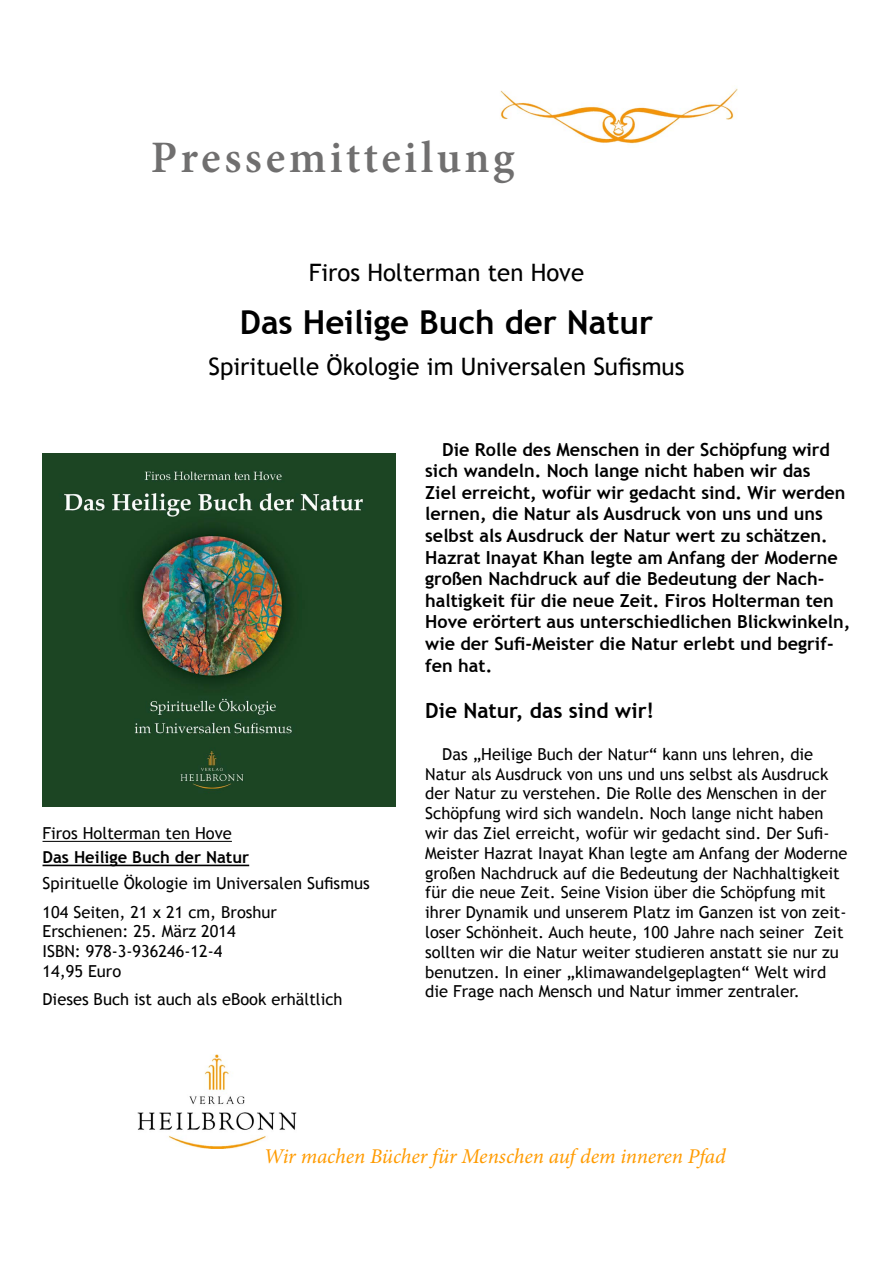
<style>
.page{position:relative;width:893px;height:1263px;background:#fff}
.page>*{position:absolute;margin:0;border:0;box-sizing:border-box;transform-origin:0 0}
.t1{font:600 45px "Minion Pro";letter-spacing:.075em;color:#706f6f}
.t2{font:700 33px "Trebuchet MS";color:#000}
.t3{font:24px "Trebuchet MS";color:#000}
.t4{font:italic 21px "Minion Pro";letter-spacing:-.005em;color:#ff9b00}
.t5{font:700 21px "Trebuchet MS";color:#000}
.t6{font:700 18px/21.6px "Trebuchet MS";color:#000}
.t7{font:16.5px/19.8px "Trebuchet MS";color:#000}
.t8{font:700 16.5px "Trebuchet MS";color:#000}
</style>
<div class="page">
<img style="left:500px;top:88px;width:238px;height:56px">
<img style="left:137px;top:1054px;width:160px;height:94px">
<img style="left:43px;top:454px;width:352px;height:353px">
<hr style="left:43px;top:841px;width:189px;height:1px;background:#000">
<hr style="left:43px;top:865px;width:206px;height:1px;background:#000">
<h1 class="t1" style="left:151px;top:126px;width:365px">Pressemitteilung</h1>
<h3 class="t3" style="left:309px;top:259px;width:277px">Firos Holterman ten Hove</h3>
<h2 class="t2" style="left:240px;top:301px;width:415px">Das Heilige Buch der Natur</h2>
<h3 class="t3" style="left:208px;top:353px;width:477px">Spirituelle Ökologie im Universalen Sufismus</h3>
<p class="t7" style="left:43px;top:824px;width:191px">Firos Holterman ten Hove</p>
<p class="t8" style="left:43px;top:847px;width:208px">Das Heilige Buch der Natur</p>
<p class="t7" style="left:43px;top:869px;width:329px;line-height:28.3px">Spirituelle Ökologie im Universalen Sufismus<br>104 Seiten, 21 x 21 cm, Broshur</p>
<p class="t7" style="left:43px;top:922px;width:195px">Erschienen: 25. März 2014<br>ISBN: 978-3-936246-12-4<br>14,95 Euro</p>
<p class="t7" style="left:43px;top:990px;width:302px">Dieses Buch ist auch als eBook erhältlich</p>
<p class="t6" style="left:425px;top:438px;width:427px;text-indent:17px">Die Rolle des Menschen in der Schöpfung wird sich wandeln. Noch lange nicht haben wir das<br>Ziel erreicht, wofür wir gedacht sind. Wir werden lernen, die Natur als Ausdruck von uns und uns selbst als Ausdruck der Natur wert zu schätzen.<br>Hazrat Inayat Khan legte am Anfang der Moderne großen Nachdruck auf die Bedeutung der Nach&shy;haltigkeit für die neue Zeit. Firos Holterman ten Hove erörtert aus unterschiedlichen Blickwinkeln, wie der Sufi-Meister die Natur erlebt und begrif&shy;fen hat.</p>
<p class="t5" style="left:425px;top:698px;width:231px">Die Natur, das sind wir!</p>
<p class="t7" style="left:425px;top:744px;width:424px;text-indent:17px">Das „Heilige Buch der Natur“ kann uns lehren, die Natur als Ausdruck von uns und uns selbst als Ausdruck der Natur zu verstehen. Die Rolle des Menschen in der Schöpfung wird sich wandeln. Noch lange nicht haben wir das Ziel erreicht, wofür wir gedacht sind. Der Sufi-Meister Hazrat Inayat Khan legte am Anfang der Moderne großen Nachdruck auf die Bedeutung der Nachhaltigkeit für die neue Zeit. Seine Vision über die Schöpfung mit ihrer Dynamik und unserem Platz im Ganzen ist von zeit&shy;loser Schönheit. Auch heute, 100 Jahre nach seiner Zeit sollten wir die Natur weiter studieren anstatt sie nur zu benutzen. In einer „klimawandelgeplagten“ Welt wird die Frage nach Mensch und Natur immer zentraler.</p>
<p class="t4" style="left:264px;top:1142px;width:463px">Wir machen Bücher für Menschen auf dem inneren Pfad</p>
</div>
